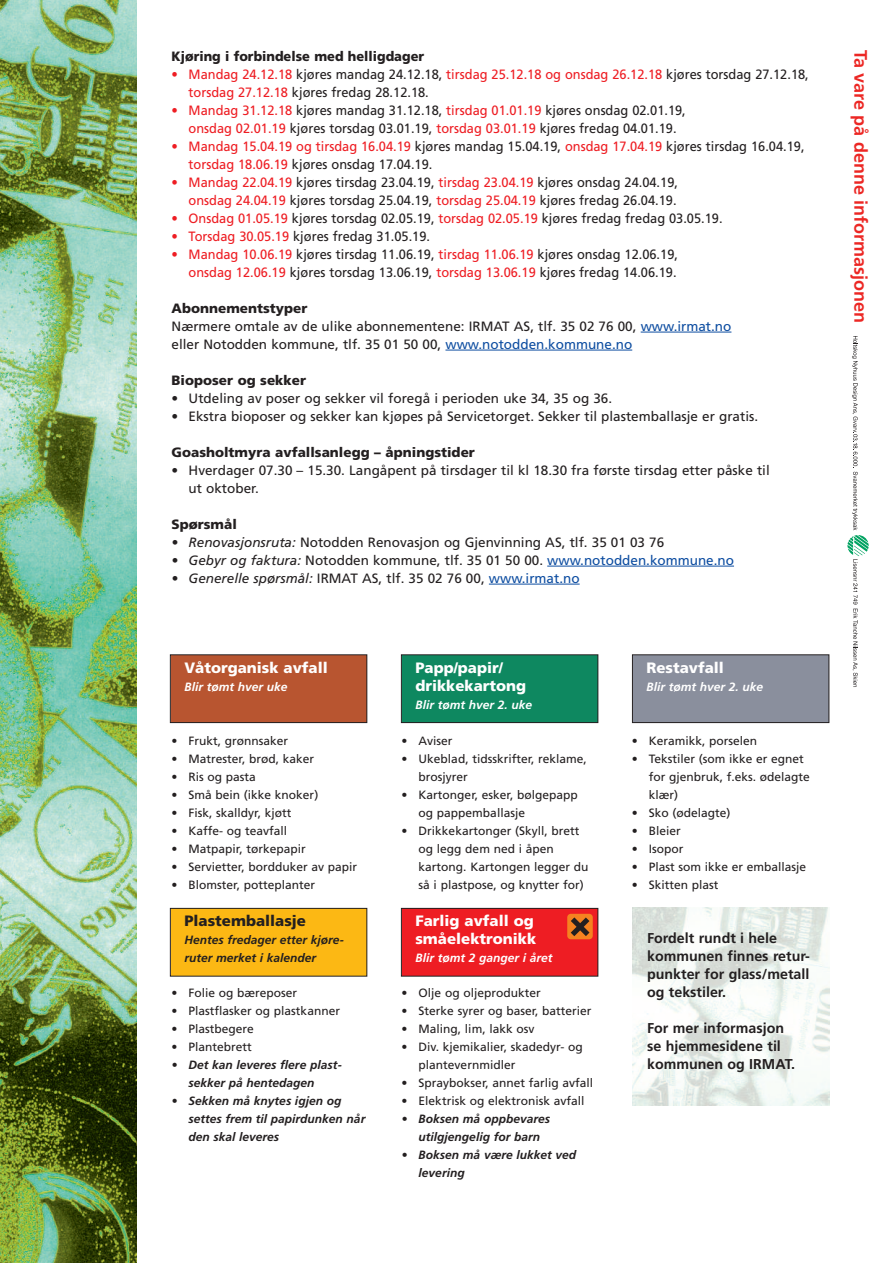
<style>
.page{position:relative;width:893px;height:1263px;background:#fff}
.page>*{position:absolute;margin:0;border:0;box-sizing:border-box;transform-origin:0 0}
.t1{font:700 18px "Frutiger";color:#ec2724}
.t2{font:900 15px/18px "Frutiger";color:#fff}
.t3{font:900 15px "Frutiger";color:#231f20}
.t4{font:700 14.25px/18px "Frutiger";color:#231f20}
.t5{font:13.5px/18px "Frutiger";color:#231f20;scale:.95 1}
.t6{font:13.5px/18px "Frutiger";color:#231f20}
.t7{font:900 13.5px "Frutiger";color:#231f20}
.t8{font:900 13.5px "Frutiger";color:#231f20;scale:.95 1}
.t9{font:12px/18px "Frutiger";color:#231f20}
.t10{font:italic 700 12px/18px "Frutiger";color:#231f20}
.t11{font:italic 700 12px "Frutiger";color:#fff}
.s1{color:#ee1d23}
.s2{font-weight:900}
.s3{color:#0d4da1}
.s4{font-style:italic}
</style>
<div class="page">
<img style="left:0;top:0;width:136px;height:1263px">
<hr style="left:641px;top:332px;width:90px;height:1px;background:#0d4da1">
<hr style="left:445px;top:350px;width:187px;height:1px;background:#0d4da1">
<hr style="left:547px;top:566px;width:187px;height:1px;background:#0d4da1">
<hr style="left:489px;top:584px;width:91px;height:1px;background:#0d4da1">
<div style="left:171px;top:655px;width:196px;height:67px;background:#b85530"></div>
<div style="left:170px;top:654px;width:197px;height:69px;border:1px solid #231f20"></div>
<div style="left:402px;top:655px;width:196px;height:67px;background:#0e8860"></div>
<div style="left:401px;top:654px;width:197px;height:69px;border:1px solid #231f20"></div>
<div style="left:633px;top:655px;width:196px;height:67px;background:#8a8f9d"></div>
<div style="left:632px;top:654px;width:197px;height:69px;border:1px solid #231f20"></div>
<div style="left:171px;top:909px;width:196px;height:67px;background:#fcb814"></div>
<div style="left:170px;top:908px;width:197px;height:68px;border:1px solid #231f20"></div>
<div style="left:402px;top:909px;width:196px;height:67px;background:#ee1d23"></div>
<div style="left:401px;top:908px;width:197px;height:68px;border:1px solid #231f20"></div>
<div style="left:567px;top:914px;width:25px;height:25px;background:#f58220;border-radius:4px"></div>
<svg style="left:571px;top:917px;width:18px;height:19px"></svg>
<img style="left:632px;top:907px;width:197px;height:198px">
<svg style="left:847px;top:336px;width:22px;height:351px"></svg>
<p class="t8" style="left:172px;top:50px;width:267px">Kjøring i forbindelse med helligdager</p>
<p class="t5" style="left:189px;top:66px;width:654px;text-indent:-17px"><span class="s1">• Mandag 24.12.18</span> kjøres mandag 24.12.18, <span class="s1">tirsdag 25.12.18 og onsdag 26.12.18</span> kjøres torsdag 27.12.18, <span class="s1">torsdag 27.12.18</span> kjøres fredag 28.12.18.</p>
<p class="t5" style="left:172px;top:102px;width:543px;text-align:center"><span class="s1">• Mandag 31.12.18</span> kjøres mandag 31.12.18, <span class="s1">tirsdag 01.01.19</span> kjøres onsdag 02.01.19, <span class="s1">onsdag 02.01.19</span> kjøres torsdag 03.01.19, <span class="s1">torsdag 03.01.19</span> kjøres fredag 04.01.19.</p>
<p class="t5" style="left:189px;top:138px;width:650px;text-indent:-17px"><span class="s1">• Mandag 15.04.19 og tirsdag 16.04.19</span> kjøres mandag 15.04.19, <span class="s1">onsdag 17.04.19</span> kjøres tirsdag 16.04.19, <span class="s1">torsdag 18.06.19</span> kjøres onsdag 17.04.19.</p>
<p class="t5" style="left:172px;top:174px;width:535px;text-align:right"><span class="s1">• Mandag 22.04.19</span> kjøres tirsdag 23.04.19, <span class="s1">tirsdag 23.04.19</span> kjøres onsdag 24.04.19, <span class="s1">onsdag 24.04.19</span> kjøres torsdag 25.04.19, <span class="s1">torsdag 25.04.19</span> kjøres fredag 26.04.19.</p>
<p class="t5" style="left:172px;top:210px;width:581px"><span class="s1">• Onsdag 01.05.19</span> kjøres torsdag 02.05.19, <span class="s1">torsdag 02.05.19</span> kjøres fredag fredag 03.05.19.</p>
<p class="t5" style="left:172px;top:228px;width:274px"><span class="s1">• Torsdag 30.05.19</span> kjøres fredag 31.05.19.</p>
<p class="t5" style="left:172px;top:246px;width:535px;text-align:right"><span class="s1">• Mandag 10.06.19</span> kjøres tirsdag 11.06.19, <span class="s1">tirsdag 11.06.19</span> kjøres onsdag 12.06.19, <span class="s1">onsdag 12.06.19</span> kjøres torsdag 13.06.19, <span class="s1">torsdag 13.06.19</span> kjøres fredag 14.06.19.</p>
<p class="t6" style="left:172px;top:300px;width:561px"><span class="s2">Abonnementstyper<br></span>Nærmere omtale av de ulike abonnementene: IRMAT AS, tlf. 35 02 76 00, <span class="s3">www.irmat.no </span>eller Notodden kommune, tlf. 35 01 50 00, <span class="s3">www.notodden.kommune.no</span></p>
<p class="t7" style="left:172px;top:374px;width:136px">Bioposer og sekker</p>
<p class="t6" style="left:172px;top:390px;width:442px">• Utdeling av poser og sekker vil foregå i perioden uke 34, 35 og 36.</p>
<p class="t6" style="left:172px;top:408px;width:588px">• Ekstra bioposer og sekker kan kjøpes på Servicetorget. Sekker til plastemballasje er gratis.</p>
<p class="t7" style="left:172px;top:446px;width:305px">Goasholtmyra avfallsanlegg – åpningstider</p>
<p class="t6" style="left:189px;top:462px;width:583px;text-indent:-17px">• Hverdager 07.30 – 15.30. Langåpent på tirsdager til kl 18.30 fra første tirsdag etter påske til ut oktober.</p>
<p class="t7" style="left:172px;top:518px;width:67px">Spørsmål</p>
<p class="t6" style="left:172px;top:534px;width:494px"><span class="s4">• Renovasjonsruta:</span> Notodden Renovasjon og Gjenvinning AS, tlf. 35 01 03 76</p>
<p class="t6" style="left:172px;top:552px;width:564px"><span class="s4">• Gebyr og faktura:</span> Notodden kommune, tlf. 35 01 50 00. <span class="s3">www.notodden.kommune.no</span></p>
<p class="t6" style="left:172px;top:570px;width:410px"><span class="s4">• Generelle spørsmål:</span> IRMAT AS, tlf. 35 02 76 00, <span class="s3">www.irmat.no</span></p>
<p class="t2" style="left:184px;top:660px;width:145px">Våtorganisk avfall</p>
<p class="t11" style="left:184px;top:682px;width:105px">Blir tømt hver uke</p>
<p class="t9" style="left:172px;top:732px;width:118px">• Frukt, grønnsaker</p>
<p class="t9" style="left:172px;top:750px;width:144px">• Matrester, brød, kaker</p>
<p class="t9" style="left:172px;top:768px;width:86px">• Ris og pasta</p>
<p class="t9" style="left:172px;top:786px;width:148px">• Små bein (ikke knoker)</p>
<p class="t9" style="left:172px;top:804px;width:121px">• Fisk, skalldyr, kjøtt</p>
<p class="t9" style="left:172px;top:822px;width:117px">• Kaffe- og teavfall</p>
<p class="t9" style="left:172px;top:840px;width:136px">• Matpapir, tørkepapir</p>
<p class="t9" style="left:172px;top:858px;width:187px">• Servietter, bordduker av papir</p>
<p class="t9" style="left:172px;top:876px;width:145px">• Blomster, potteplanter</p>
<p class="t3" style="left:184px;top:914px;width:123px">Plastemballasje</p>
<p class="t10" style="left:184px;top:931px;width:161px">Hentes fredager etter kjøre&shy;ruter merket i kalender</p>
<p class="t9" style="left:172px;top:984px;width:127px">• Folie og bæreposer</p>
<p class="t9" style="left:172px;top:1002px;width:170px">• Plastflasker og plastkanner</p>
<p class="t9" style="left:172px;top:1020px;width:84px">• Plastbegere</p>
<p class="t9" style="left:172px;top:1038px;width:82px">• Plantebrett</p>
<p class="t10" style="left:189px;top:1056px;width:155px;text-indent:-17px">• Det kan leveres flere plast&shy;sekker på hentedagen</p>
<p class="t10" style="left:189px;top:1092px;width:178px;text-indent:-17px">• Sekken må knytes igjen og settes frem til papirdunken når den skal leveres</p>
<p class="t2" style="left:415px;top:660px;width:112px">Papp/papir/ drikkekartong</p>
<p class="t11" style="left:415px;top:700px;width:118px">Blir tømt hver 2. uke</p>
<p class="t9" style="left:402px;top:732px;width:52px">• Aviser</p>
<p class="t9" style="left:419px;top:750px;width:170px;text-indent:-17px">• Ukeblad, tidsskrifter, reklame, brosjyrer</p>
<p class="t9" style="left:419px;top:786px;width:161px;text-indent:-17px">• Kartonger, esker, bølgepapp og pappemballasje</p>
<p class="t9" style="left:419px;top:822px;width:171px;text-indent:-17px">• Drikkekartonger (Skyll, brett og legg dem ned i åpen kartong. Kartongen legger du så i plastpose, og knytter for)</p>
<p class="t2" style="left:415px;top:912px;width:122px">Farlig avfall og småelektronikk</p>
<p class="t11" style="left:415px;top:952px;width:139px">Blir tømt 2 ganger i året</p>
<p class="t9" style="left:402px;top:984px;width:141px">• Olje og oljeprodukter</p>
<p class="t9" style="left:402px;top:1002px;width:191px">• Sterke syrer og baser, batterier</p>
<p class="t9" style="left:402px;top:1020px;width:134px">• Maling, lim, lakk osv</p>
<p class="t9" style="left:419px;top:1038px;width:166px;text-indent:-17px">• Div. kjemikalier, skadedyr- og plantevernmidler</p>
<p class="t9" style="left:402px;top:1074px;width:193px">• Spraybokser, annet farlig avfall</p>
<p class="t9" style="left:402px;top:1092px;width:184px">• Elektrisk og elektronisk avfall</p>
<p class="t10" style="left:402px;top:1110px;width:150px;text-align:center">• Boksen må oppbevares utilgjengelig for barn</p>
<p class="t10" style="left:419px;top:1146px;width:159px;text-indent:-17px">• Boksen må være lukket ved levering</p>
<p class="t2" style="left:646px;top:660px;width:79px">Restavfall</p>
<p class="t11" style="left:646px;top:682px;width:118px">Blir tømt hver 2. uke</p>
<p class="t9" style="left:632px;top:732px;width:127px">• Keramikk, porselen</p>
<p class="t9" style="left:649px;top:750px;width:163px;text-indent:-17px">• Tekstiler (som ikke er egnet for gjenbruk, f.eks. ødelagte klær)</p>
<p class="t9" style="left:632px;top:804px;width:100px">• Sko (ødelagte)</p>
<p class="t9" style="left:632px;top:822px;width:51px">• Bleier</p>
<p class="t9" style="left:632px;top:840px;width:53px">• Isopor</p>
<p class="t9" style="left:632px;top:858px;width:176px">• Plast som ikke er emballasje</p>
<p class="t9" style="left:632px;top:876px;width:88px">• Skitten plast</p>
<p class="t4" style="left:647px;top:930px;width:164px">Fordelt rundt i hele kommunen finnes retur&shy;punkter for glass/metall og tekstiler.</p>
<p class="t4" style="left:647px;top:1020px;width:149px">For mer informasjon se hjemmesidene til kommunen og IRMAT.</p>
<h1 class="t1" style="left:868px;top:50px;width:275px;rotate:90deg">Ta vare på denne informasjonen</h1>
</div>
